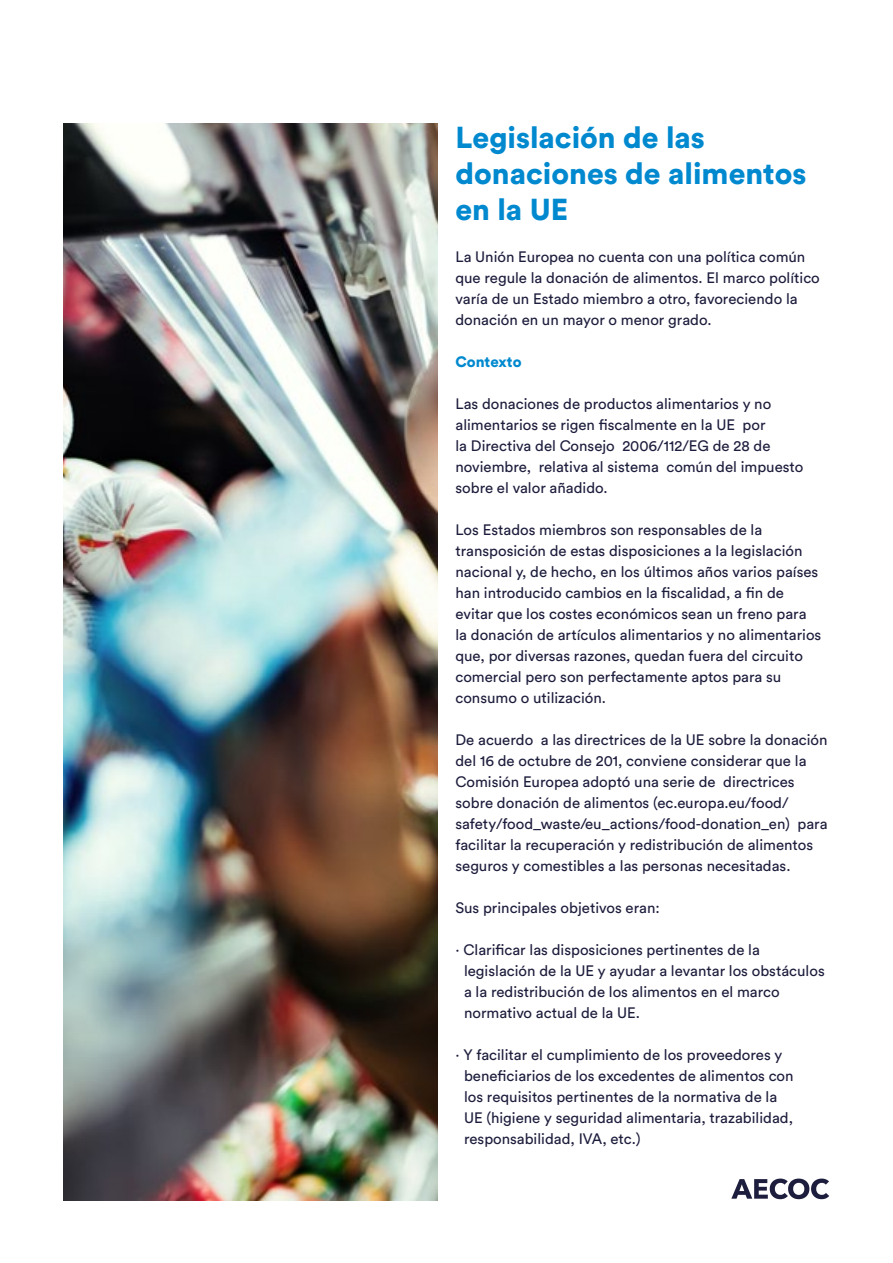
<style>
.page{position:relative;width:893px;height:1263px;background:#fff}
.page>*{position:absolute;margin:0;border:0;box-sizing:border-box;transform-origin:0 0}
.t1{font:900 30px/36px "Circular Std";color:#0089cf}
.t2{font:15px/21px "Circular Std";color:#1d1d3d}
.t3{font:900 15px "Circular Std";color:#0089cf}
</style>
<div class="page">
<svg style="left:731px;top:1178px;width:98px;height:21px"></svg>
<img style="left:64px;top:123px;width:373px;height:1078px">
<h1 class="t1" style="left:455px;top:118px;width:352px">Legislación de las donaciones de alimentos en la UE</h1>
<p class="t2" style="left:455px;top:246px;width:366px">La Unión Europea no cuenta con una política común que regule la donación de alimentos. El marco político varía de un Estado miembro a otro, favoreciendo la donación en un mayor o menor grado.</p>
<p class="t3" style="left:455px;top:351px;width:68px">Contexto</p>
<p class="t2" style="left:455px;top:393px;width:349px">Las donaciones de productos alimentarios y no alimentarios se rigen fiscalmente en la UE por<br>la Directiva del Consejo 2006/112/EG de 28 de noviembre, relativa al sistema común del impuesto sobre el valor añadido.</p>
<p class="t2" style="left:455px;top:519px;width:367px">Los Estados miembros son responsables de la transposición de estas disposiciones a la legislación nacional y, de hecho, en los últimos años varios países han introducido cambios en la fiscalidad, a fin de evitar que los costes económicos sean un freno para la donación de artículos alimentarios y no alimentarios que, por diversas razones, quedan fuera del circuito comercial pero son perfectamente aptos para su consumo o utilización.</p>
<p class="t2" style="left:455px;top:729px;width:374px">De acuerdo a las directrices de la UE sobre la donación del 16 de octubre de 201, conviene considerar que la Comisión Europea adoptó una serie de directrices sobre donación de alimentos (ec.europa.eu/food/ safety/food_waste/eu_actions/food-donation_en) para facilitar la recuperación y redistribución de alimentos seguros y comestibles a las personas necesitadas.</p>
<p class="t2" style="left:455px;top:897px;width:206px">Sus principales objetivos eran:</p>
<p class="t2" style="left:464px;top:939px;width:362px;text-indent:-9px">· Clarificar las disposiciones pertinentes de la legislación de la UE y ayudar a levantar los obstáculos a la redistribución de los alimentos en el marco normativo actual de la UE.</p>
<p class="t2" style="left:464px;top:1044px;width:331px;text-indent:-9px">· Y facilitar el cumplimiento de los proveedores y beneficiarios de los excedentes de alimentos con los requisitos pertinentes de la normativa de la UE (higiene y seguridad alimentaria, trazabilidad, responsabilidad, IVA, etc.)</p>
</div>
